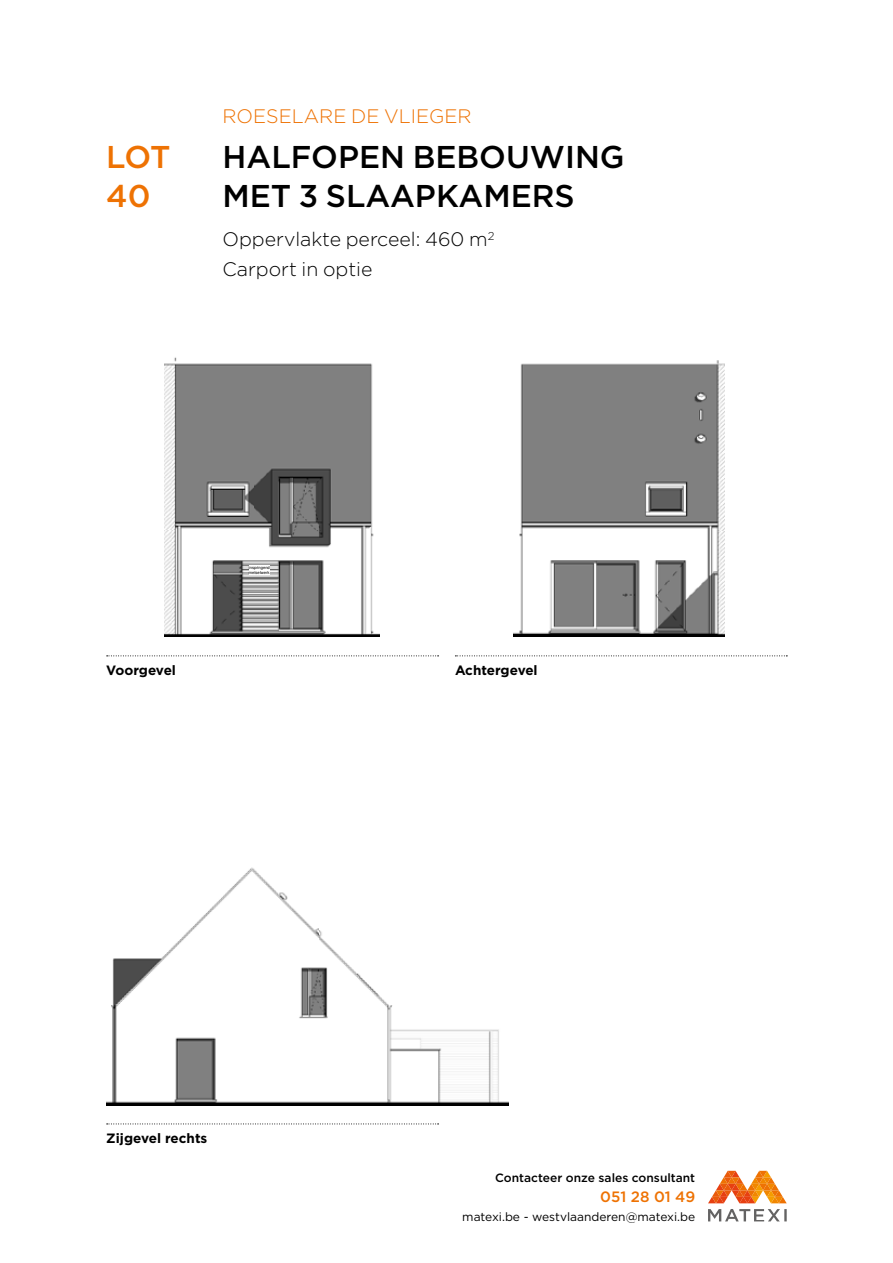
<style>
.page{position:relative;width:893px;height:1263px;background:#fff}
.page>*{position:absolute;margin:0;border:0;box-sizing:border-box;transform-origin:0 0}
.t1{font:500 31.5px/39px "Gotham";color:#000}
.t2{font:500 31.5px/39px "Gotham";color:#ee7203}
.t3{font:300 19.5px/30px "Gotham";color:#000}
.t4{font:300 19.5px "Gotham";color:#ee7203}
.t5{font:500 15px "Gotham";color:#ee7203}
.t6{font:700 13.5px "Gotham";color:#000}
.t7{font:12px "Gotham";color:#000}
.t8{font:500 12px "Gotham";color:#000}
.t9{font:4.2px/4.7px "Helvetica";letter-spacing:-.01em;color:#000}
</style>
<div class="page">
<svg style="left:107px;top:655px;width:332px;height:1px"></svg>
<svg style="left:455px;top:655px;width:332px;height:1px"></svg>
<svg style="left:107px;top:1123px;width:332px;height:1px"></svg>
<img style="left:164px;top:357px;width:216px;height:279px">
<div style="left:249px;top:565px;width:21px;height:5px;background:#fff"></div>
<div style="left:249px;top:570px;width:20px;height:5px;background:#fff"></div>
<img style="left:513px;top:360px;width:212px;height:276px">
<img style="left:106px;top:867px;width:402px;height:238px">
<svg style="left:708px;top:1171px;width:79px;height:32px"></svg>
<svg style="left:708px;top:1209px;width:79px;height:12px"></svg>
<p class="t4" style="left:223px;top:104px;width:251px">ROESELARE DE VLIEGER</p>
<h1 class="t2" style="left:106px;top:137px;width:66px">LOT<br>40</h1>
<h1 class="t1" style="left:223px;top:137px;width:404px">HALFOPEN BEBOUWING<br>MET 3 SLAAPKAMERS</h1>
<p class="t3" style="left:223px;top:224px;width:273px">Oppervlakte perceel: 460 m<sup>2<br></sup>Carport in optie</p>
<p class="t9" style="left:249px;top:566px;width:22px">inspringend metselwerk</p>
<p class="t6" style="left:106px;top:662px;width:71px">Voorgevel</p>
<p class="t6" style="left:455px;top:662px;width:84px">Achtergevel</p>
<p class="t6" style="left:106px;top:1130px;width:103px">Zijgevel rechts</p>
<p class="t8" style="left:495px;top:1170px;width:201px">Contacteer onze sales consultant</p>
<p class="t5" style="left:600px;top:1187px;width:96px">051 28 01 49</p>
<p class="t7" style="left:462px;top:1209px;width:234px">matexi.be - westvlaanderen@matexi.be</p>
</div>
